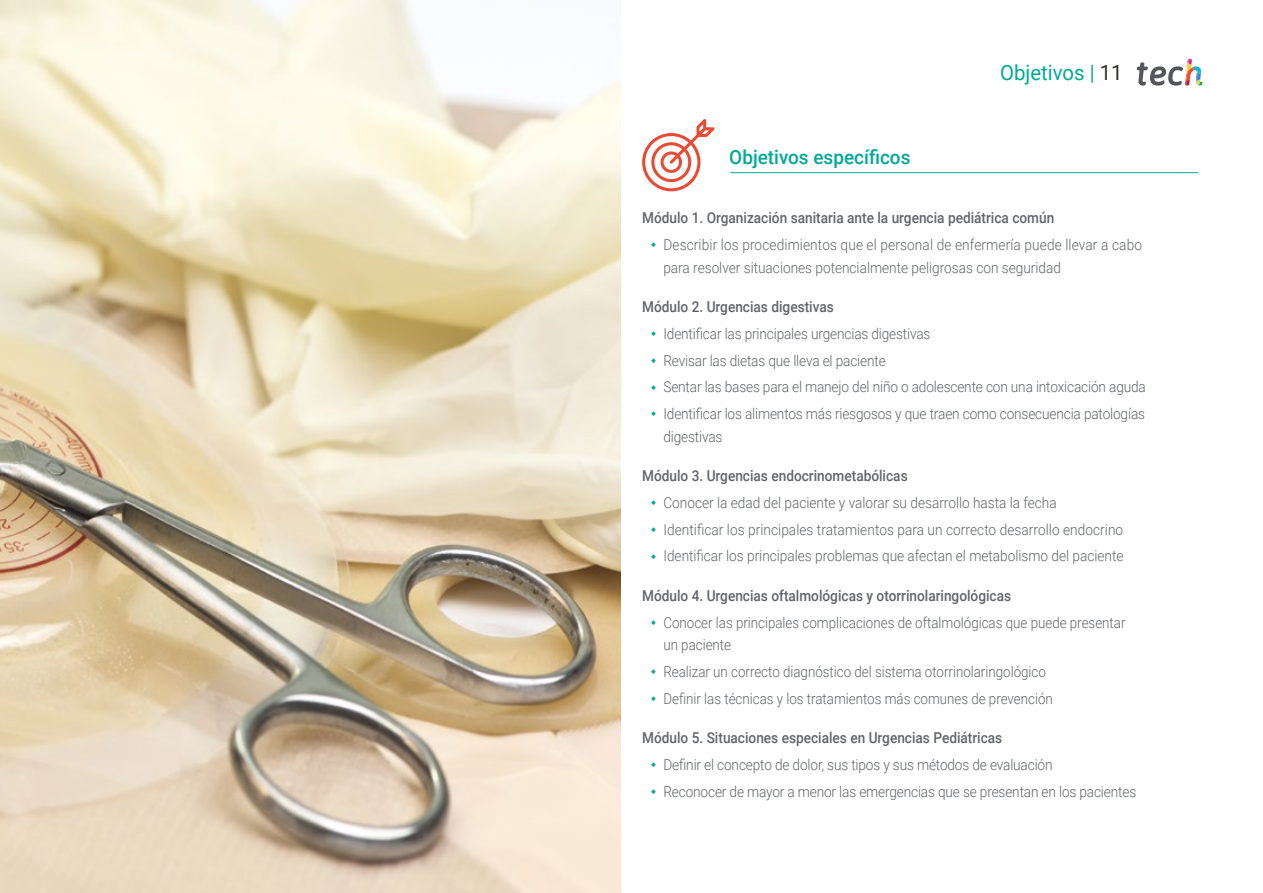
<style>
.page{position:relative;width:1263px;height:893px;background:#fff}
.page>*{position:absolute;margin:0;border:0;box-sizing:border-box;transform-origin:0 0}
.t1{font:21px "Roboto";color:#00a996}
.t2{font:500 19.5px "Roboto";color:#00a996}
.t3{font:300 15px/26.7px "Roboto";color:#61646a;scale:.91 1}
.t4{font:500 15px "Roboto";color:#61646a;scale:.91 1}
.t5{font:300 15px/22.5px "Roboto";color:#61646a;scale:.89 1}
.s1{color:#312e20}
</style>
<div class="page">
<hr style="left:730px;top:172px;width:468px;height:1px;background:#00a996">
<svg style="left:642px;top:119px;width:72px;height:72px"></svg>
<svg style="left:1137px;top:59px;width:65px;height:27px"></svg>
<img style="left:0;top:0;width:621px;height:893px">
<h2 class="t2" style="left:729px;top:144px;width:183px">Objetivos específicos</h2>
<h1 class="t1" style="left:1000px;top:57px;width:124px">Objetivos | <span class="s1">11</span></h1>
<p class="t4" style="left:642px;top:207px;width:454px">Módulo 1. Organización sanitaria ante la urgencia pediátrica común</p>
<p class="t3" style="left:663px;top:233px;width:527px;line-height:22.5px">Describir los procedimientos que el personal de enfermería puede llevar a cabo para resolver situaciones potencialmente peligrosas con seguridad</p>
<p class="t4" style="left:642px;top:296px;width:212px">Módulo 2. Urgencias digestivas</p>
<p class="t3" style="left:663px;top:320px;width:532px">Identificar las principales urgencias digestivas<br>Revisar las dietas que lleva el paciente<br>Sentar las bases para el manejo del niño o adolescente con una intoxicación aguda Identificar los alimentos más riesgosos y que traen como consecuencia patologías</p>
<p class="t3" style="left:663px;top:422px;width:66px">digestivas</p>
<p class="t4" style="left:642px;top:465px;width:293px">Módulo 3. Urgencias endocrinometabólicas</p>
<p class="t3" style="left:663px;top:489px;width:507px">Conocer la edad del paciente y valorar su desarrollo hasta la fecha<br>Identificar los principales tratamientos para un correcto desarrollo endocrino<br>Identificar los principales problemas que afectan el metabolismo del paciente</p>
<p class="t4" style="left:642px;top:585px;width:407px">Módulo 4. Urgencias oftalmológicas y otorrinolaringológicas</p>
<p class="t5" style="left:663px;top:610px;width:521px">Conocer las principales complicaciones de oftalmológicas que puede presentar un paciente</p>
<p class="t5" style="left:663px;top:658px;width:439px;line-height:26.7px">Realizar un correcto diagnóstico del sistema otorrinolaringológico<br>Definir las técnicas y los tratamientos más comunes de prevención</p>
<p class="t4" style="left:642px;top:727px;width:397px">Módulo 5. Situaciones especiales en Urgencias Pediátricas</p>
<p class="t3" style="left:663px;top:751px;width:521px">Definir el concepto de dolor, sus tipos y sus métodos de evaluación<br>Reconocer de mayor a menor las emergencias que se presentan en los pacientes</p>
</div>
